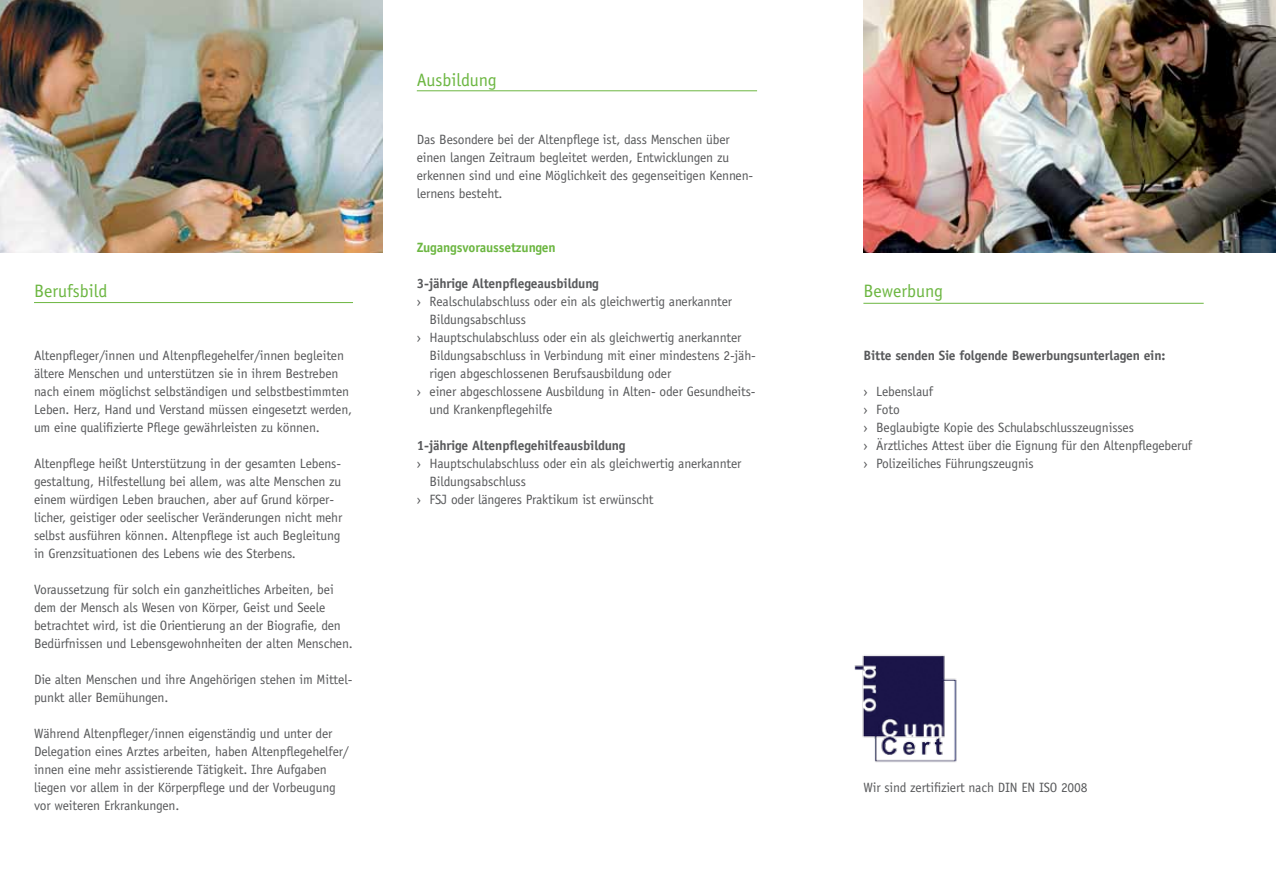
<style>
.page{position:relative;width:1276px;height:893px;background:#fff}
.page>*{position:absolute;margin:0;border:0;box-sizing:border-box;transform-origin:0 0}
.t1{font:18px "Officina Sans LT";color:#6cb641}
.t2{font:13.5px/18px "Officina Sans LT";letter-spacing:-.01em;color:#58595b}
.t3{font:700 13.5px "Officina Sans LT";letter-spacing:-.01em;color:#58595b}
.t4{font:700 13.5px "Officina Sans LT";letter-spacing:-.01em;color:#6cb641}
</style>
<div class="page">
<hr style="left:34px;top:302px;width:319px;height:1px;background:#6cb641">
<hr style="left:417px;top:90px;width:340px;height:1px;background:#6cb641">
<hr style="left:863px;top:303px;width:340px;height:1px;background:#6cb641">
<img style="left:863px;top:0;width:413px;height:252px">
<img style="left:0;top:0;width:383px;height:252px">
<img style="left:855px;top:655px;width:102px;height:107px">
<h1 class="t1" style="left:34px;top:281px;width:75px">Berufsbild</h1>
<p class="t2" style="left:34px;top:346px;width:320px">Altenpfleger/innen und Altenpflegehelfer/innen begleiten ältere Menschen und unterstützen sie in ihrem Bestreben nach einem möglichst selbständigen und selbstbestimmten Leben. Herz, Hand und Verstand müssen eingesetzt werden, um eine qualifizierte Pflege gewährleisten zu können.</p>
<p class="t2" style="left:34px;top:454px;width:310px">Altenpflege heißt Unterstützung in der gesamten Lebens&shy;gestaltung, Hilfestellung bei allem, was alte Menschen zu einem würdigen Leben brauchen, aber auf Grund körper&shy;licher, geistiger oder seelischer Veränderungen nicht mehr selbst ausführen können. Altenpflege ist auch Begleitung in Grenzsituationen des Lebens wie des Sterbens.</p>
<p class="t2" style="left:34px;top:580px;width:320px">Voraussetzung für solch ein ganzheitliches Arbeiten, bei dem der Mensch als Wesen von Körper, Geist und Seele betrachtet wird, ist die Orientierung an der Biografie, den Bedürfnissen und Lebensgewohnheiten der alten Menschen.</p>
<p class="t2" style="left:34px;top:670px;width:320px">Die alten Menschen und ihre Angehörigen stehen im Mittel&shy;punkt aller Bemühungen.</p>
<p class="t2" style="left:34px;top:724px;width:316px">Während Altenpfleger/innen eigenständig und unter der Delegation eines Arztes arbeiten, haben Altenpflegehelfer/ innen eine mehr assistierende Tätigkeit. Ihre Aufgaben liegen vor allem in der Körperpflege und der Vorbeugung vor weiteren Erkrankungen.</p>
<h1 class="t1" style="left:417px;top:69px;width:82px">Ausbildung</h1>
<p class="t2" style="left:417px;top:130px;width:338px">Das Besondere bei der Altenpflege ist, dass Menschen über einen langen Zeitraum begleitet werden, Entwicklungen zu erkennen sind und eine Möglichkeit des gegenseitigen Kennen&shy;lernens besteht.</p>
<p class="t4" style="left:417px;top:239px;width:140px">Zugangsvoraussetzungen</p>
<p class="t3" style="left:417px;top:275px;width:184px">3-jährige Altenpflegeausbildung</p>
<p class="t2" style="left:417px;top:292px;width:317px">› Realschulabschluss oder ein als gleichwertig anerkannter</p>
<p class="t2" style="left:429px;top:310px;width:98px">Bildungsabschluss</p>
<p class="t2" style="left:417px;top:328px;width:326px">› Hauptschulabschluss oder ein als gleichwertig anerkannter</p>
<p class="t2" style="left:429px;top:346px;width:328px">Bildungsabschluss in Verbindung mit einer mindestens 2-jäh-</p>
<p class="t2" style="left:429px;top:364px;width:243px">rigen abgeschlossenen Berufsausbildung oder</p>
<p class="t2" style="left:417px;top:382px;width:340px">› einer abgeschlossene Ausbildung in Alten- oder Gesundheits-</p>
<p class="t2" style="left:429px;top:400px;width:124px">und Krankenpflegehilfe</p>
<p class="t3" style="left:417px;top:437px;width:210px">1-jährige Altenpflegehilfeausbildung</p>
<p class="t2" style="left:417px;top:454px;width:326px">› Hauptschulabschluss oder ein als gleichwertig anerkannter</p>
<p class="t2" style="left:429px;top:472px;width:98px">Bildungsabschluss</p>
<p class="t2" style="left:417px;top:490px;width:238px">› FSJ oder längeres Praktikum ist erwünscht</p>
<h1 class="t1" style="left:863px;top:281px;width:81px">Bewerbung</h1>
<p class="t3" style="left:863px;top:347px;width:304px">Bitte senden Sie folgende Bewerbungsunterlagen ein:</p>
<p class="t2" style="left:863px;top:382px;width:330px">› Lebenslauf<br>› Foto<br>› Beglaubigte Kopie des Schulabschlusszeugnisses<br>› Ärztliches Attest über die Eignung für den Altenpflegeberuf › Polizeiliches Führungszeugnis</p>
<p class="t2" style="left:863px;top:778px;width:226px">Wir sind zertifiziert nach DIN EN ISO 2008</p>
</div>
